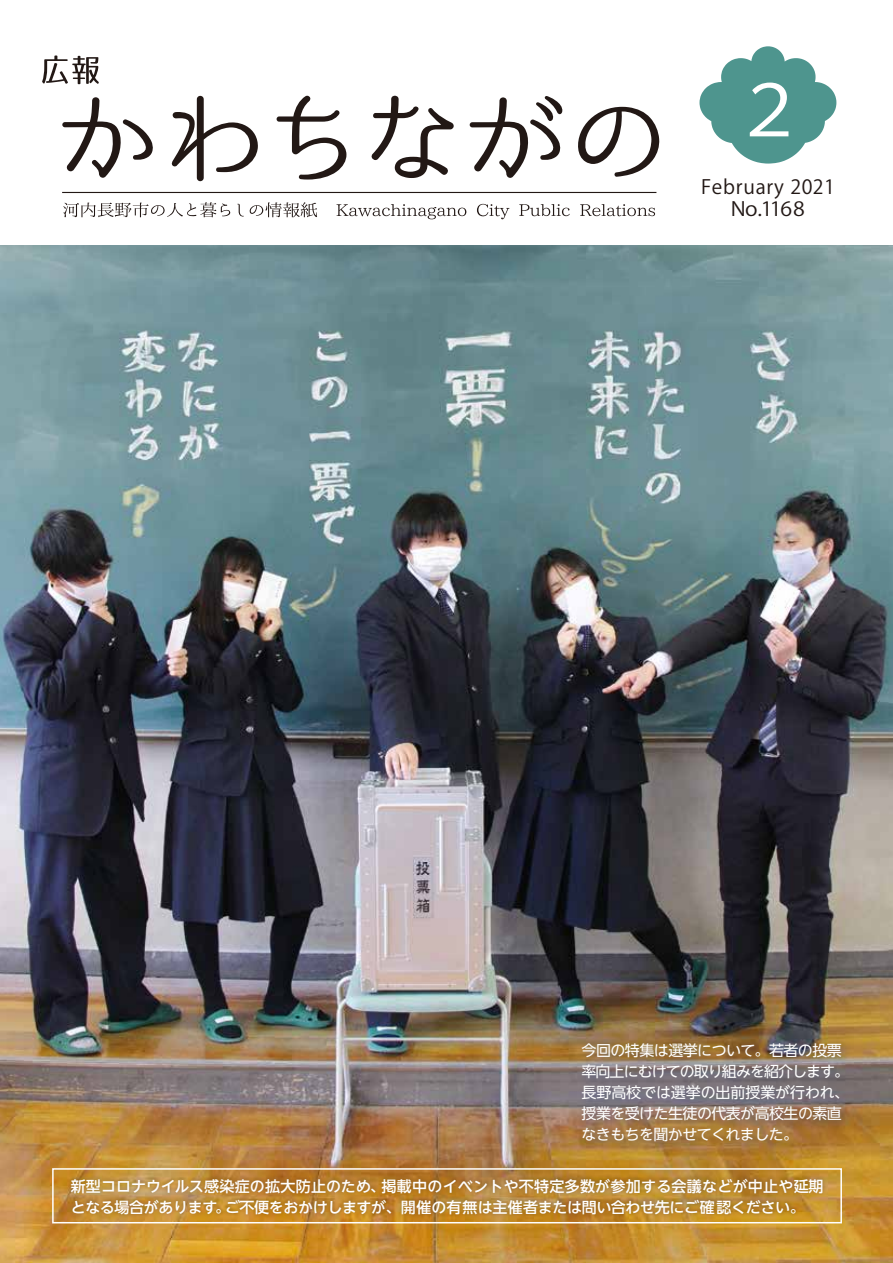
<style>
.page{position:relative;width:893px;height:1263px;background:#fff}
.page>*{position:absolute;margin:0;border:0;box-sizing:border-box;transform-origin:0 0}
.t1{font:70.5px "Koz Go Pr 6 N";color:#fff;scale:1.06 1}
.t2{font:19.5px/22.5px "Koz Go Pr 6 N";letter-spacing:.04em;color:#221815;text-align:center}
.t3{font:500 15px/21px "UD Shin Go NT Pro";letter-spacing:.015em;color:#fff}
.t4{font:15px/21px "UD Shin Go NT Pro";letter-spacing:-.04em;color:#fff}
</style>
<div class="page">
<img style="left:0;top:246px;width:893px;height:1017px">
<div style="left:576px;top:1037px;width:276px;height:116px;background:#28437e;opacity:.31"></div>
<div style="left:52px;top:1168px;width:790px;height:55px;border:2px solid #fff"></div>
<div style="left:66px;top:1173px;width:760px;height:45px;background:#221815;opacity:.18"></div>
<svg style="left:42px;top:56px;width:57px;height:28px"></svg>
<hr style="left:62px;top:192px;width:594px;height:1px;background:#221815">
<svg style="left:63px;top:202px;width:167px;height:15px"></svg>
<svg style="left:237px;top:202px;width:80px;height:15px"></svg>
<svg style="left:336px;top:204px;width:130px;height:15px"></svg>
<svg style="left:477px;top:204px;width:33px;height:15px"></svg>
<svg style="left:519px;top:204px;width:51px;height:12px"></svg>
<svg style="left:580px;top:204px;width:75px;height:12px"></svg>
<svg style="left:699px;top:46px;width:137px;height:118px"></svg>
<svg style="left:62px;top:97px;width:91px;height:81px"></svg>
<svg style="left:171px;top:96px;width:87px;height:85px"></svg>
<svg style="left:277px;top:96px;width:69px;height:84px"></svg>
<svg style="left:371px;top:96px;width:83px;height:82px"></svg>
<svg style="left:578px;top:107px;width:82px;height:70px"></svg>
<svg style="left:470px;top:96px;width:93px;height:82px"></svg>
<h1 class="t1" style="left:732px;top:71px;width:72px">２</h1>
<h2 class="t2" style="left:701px;top:176px;width:135px">February 2021<br>No.1168</h2>
<p class="t4" style="left:582px;top:1039px;width:269px">今回の特集は選挙について。若者の投票率向上にむけての取り組みを紹介します。長野高校では選挙の出前授業が行われ、授業を受けた生徒の代表が高校生の素直なきもちを聞かせてくれました。</p>
<p class="t3" style="left:71px;top:1175px;width:754px">新型コロナウイルス感染症の拡大防止のため、掲載中のイベントや不特定多数が参加する会議などが中止や延期となる場合があります。ご不便をおかけしますが、開催の有無は主催者または問い合わせ先にご確認ください。</p>
</div>
